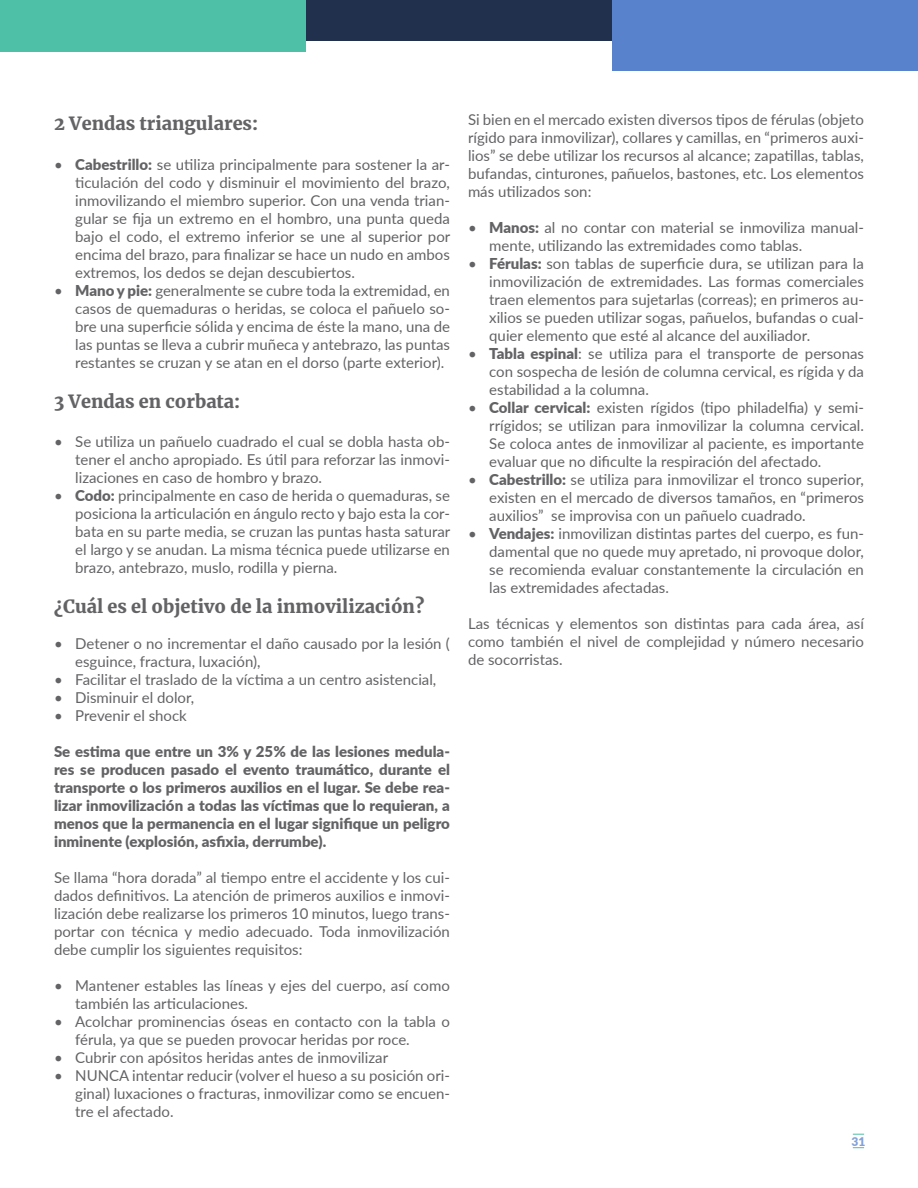
<style>
.page{position:relative;width:918px;height:1188px;background:#fff}
.page>*{position:absolute;margin:0;border:0;box-sizing:border-box;transform-origin:0 0}
.Párrafo{font:900 18px "Merriweather";color:#636366}
.Párrafo-2{font:15px/18px "Lato";color:#636366;text-align:justify}
.Párrafo-3{font:900 15px/18px "Lato";color:#636366;text-align:justify}
.t1{font:900 12px "Lato";color:#83a1d9}
.s1{font-weight:900}
</style>
<div class="page">
<div style="left:0;top:0;width:306px;height:52px;background:#4ec0a7"></div>
<div style="left:306px;top:0;width:306px;height:41px;background:#21304d"></div>
<div style="left:612px;top:0;width:306px;height:71px;background:#5982cc"></div>
<p class="Párrafo" style="left:54px;top:111px;width:206px">2 Vendas triangulares:</p>
<p class="Párrafo-2" style="left:75px;top:155px;width:377px;text-indent:-21px">• <span class="s1">Cabestrillo:</span> se utiliza principalmente para sostener la ar&shy;ticulación del codo y disminuir el movimiento del brazo, inmovilizando el miembro superior. Con una venda trian&shy;gular se fija un extremo en el hombro, una punta queda bajo el codo, el extremo inferior se une al superior por encima del brazo, para finalizar se hace un nudo en ambos extremos, los dedos se dejan descubiertos.</p>
<p class="Párrafo-2" style="left:75px;top:281px;width:376px;text-indent:-21px">• <span class="s1">Mano y pie:</span> generalmente se cubre toda la extremidad, en casos de quemaduras o heridas, se coloca el pañuelo so&shy;bre una superficie sólida y encima de éste la mano, una de las puntas se lleva a cubrir muñeca y antebrazo, las puntas restantes se cruzan y se atan en el dorso (parte exterior).</p>
<p class="Párrafo" style="left:54px;top:388px;width:188px">3 Vendas en corbata:</p>
<p class="Párrafo-2" style="left:75px;top:432px;width:376px;text-indent:-21px">• Se utiliza un pañuelo cuadrado el cual se dobla hasta ob&shy;tener el ancho apropiado. Es útil para reforzar las inmovi&shy;lizaciones en caso de hombro y brazo.</p>
<p class="Párrafo-2" style="left:75px;top:486px;width:377px;text-indent:-21px">• <span class="s1">Codo:</span> principalmente en caso de herida o quemaduras, se posiciona la articulación en ángulo recto y bajo esta la cor&shy;bata en su parte media, se cruzan las puntas hasta saturar el largo y se anudan. La misma técnica puede utilizarse en brazo, antebrazo, muslo, rodilla y pierna.</p>
<p class="Párrafo" style="left:54px;top:594px;width:372px">¿Cuál es el objetivo de la inmovilización?</p>
<p class="Párrafo-2" style="left:75px;top:634px;width:376px;text-indent:-21px">• Detener o no incrementar el daño causado por la lesión ( esguince, fractura, luxación),</p>
<p class="Párrafo-2" style="left:54px;top:670px;width:384px">• Facilitar el traslado de la víctima a un centro asistencial,</p>
<p class="Párrafo-2" style="left:54px;top:688px;width:142px">• Disminuir el dolor,</p>
<p class="Párrafo-2" style="left:54px;top:706px;width:134px">• Prevenir el shock</p>
<p class="Párrafo-3" style="left:54px;top:742px;width:398px">Se estima que entre un 3% y 25% de las lesiones medula&shy;res se producen pasado el evento traumático, durante el transporte o los primeros auxilios en el lugar. Se debe rea&shy;lizar inmovilización a todas las víctimas que lo requieran, a menos que la permanencia en el lugar signifique un peligro inminente (explosión, asfixia, derrumbe).</p>
<p class="Párrafo-2" style="left:54px;top:868px;width:397px">Se llama “hora dorada” al tiempo entre el accidente y los cui&shy;dados definitivos. La atención de primeros auxilios e inmovi&shy;lización debe realizarse los primeros 10 minutos, luego trans&shy;portar con técnica y medio adecuado. Toda inmovilización debe cumplir los siguientes requisitos:</p>
<p class="Párrafo-2" style="left:75px;top:976px;width:376px;text-indent:-21px">• Mantener estables las líneas y ejes del cuerpo, así como también las articulaciones.</p>
<p class="Párrafo-2" style="left:75px;top:1012px;width:376px;text-indent:-21px">• Acolchar prominencias óseas en contacto con la tabla o férula, ya que se pueden provocar heridas por roce.</p>
<p class="Párrafo-2" style="left:54px;top:1048px;width:336px">• Cubrir con apósitos heridas antes de inmovilizar</p>
<p class="Párrafo-2" style="left:75px;top:1066px;width:376px;text-indent:-21px">• NUNCA intentar reducir (volver el hueso a su posición ori&shy;ginal) luxaciones o fracturas, inmovilizar como se encuen&shy;tre el afectado.</p>
<p class="Párrafo-2" style="left:468px;top:110px;width:397px">Si bien en el mercado existen diversos tipos de férulas (objeto rígido para inmovilizar), collares y camillas, en “primeros auxi&shy;lios” se debe utilizar los recursos al alcance; zapatillas, tablas, bufandas, cinturones, pañuelos, bastones, etc. Los elementos más utilizados son:</p>
<p class="Párrafo-2" style="left:489px;top:218px;width:376px;text-indent:-21px">• <span class="s1">Manos:</span> al no contar con material se inmoviliza manual&shy;mente, utilizando las extremidades como tablas.</p>
<p class="Párrafo-2" style="left:489px;top:254px;width:376px;text-indent:-21px">• <span class="s1">Férulas:</span> son tablas de superficie dura, se utilizan para la inmovilización de extremidades. Las formas comerciales traen elementos para sujetarlas (correas); en primeros au&shy;xilios se pueden utilizar sogas, pañuelos, bufandas o cual&shy;quier elemento que esté al alcance del auxiliador.</p>
<p class="Párrafo-2" style="left:489px;top:344px;width:376px;text-indent:-21px">• <span class="s1">Tabla espinal</span>: se utiliza para el transporte de personas con sospecha de lesión de columna cervical, es rígida y da estabilidad a la columna.</p>
<p class="Párrafo-2" style="left:489px;top:398px;width:376px;text-indent:-21px">• <span class="s1">Collar cervical:</span> existen rígidos (tipo philadelfia) y semi&shy;rrígidos; se utilizan para inmovilizar la columna cervical.<br>Se coloca antes de inmovilizar al paciente, es importante evaluar que no dificulte la respiración del afectado.</p>
<p class="Párrafo-2" style="left:489px;top:470px;width:376px;text-indent:-21px">• <span class="s1">Cabestrillo:</span> se utiliza para inmovilizar el tronco superior, existen en el mercado de diversos tamaños, en “primeros auxilios” se improvisa con un pañuelo cuadrado.</p>
<p class="Párrafo-2" style="left:489px;top:524px;width:376px;text-indent:-21px">• <span class="s1">Vendajes:</span> inmovilizan distintas partes del cuerpo, es fun&shy;damental que no quede muy apretado, ni provoque dolor, se recomienda evaluar constantemente la circulación en las extremidades afectadas.</p>
<p class="Párrafo-2" style="left:468px;top:614px;width:398px">Las técnicas y elementos son distintas para cada área, así como también el nivel de complejidad y número necesario de socorristas.</p>
<p class="t1" style="left:852px;top:1133px;width:15px">31</p>
</div>
